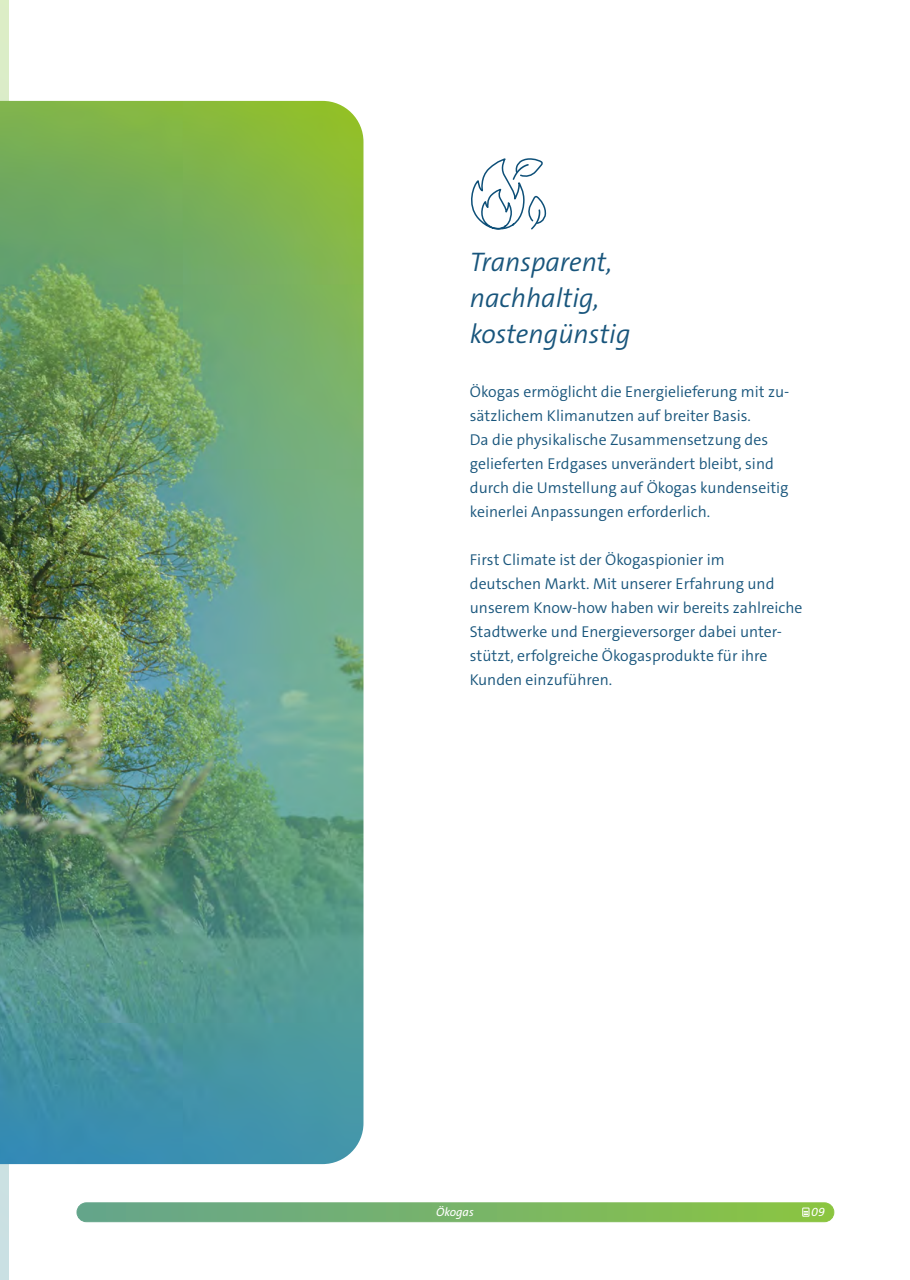
<style>
.page{position:relative;width:910px;height:1280px;background:#fff}
.page>*{position:absolute;margin:0;border:0;box-sizing:border-box;transform-origin:0 0}
.t1{font:italic 300 27px "The Sans C4 s";color:#18557c}
.t2{font:300 15.75px/24px "The Sans C4 s";color:#18557c}
.t3{font:italic 12px "The Sans C4 s";color:#fff}
</style>
<div class="page">
<svg style="left:0;top:0;width:9px;height:1280px;background:#d2e6d5"></svg>
<img style="left:0;top:101px;width:363px;height:1063px">
<svg style="left:471px;top:158px;width:75px;height:72px"></svg>
<div style="left:77px;top:1203px;width:757px;height:19px;background:linear-gradient(to right,#64a48e,#8cc543);border-radius:9px"></div>
<div style="left:77px;top:1202px;width:757px;height:20px;border:1px solid #fff;border-radius:9px"></div>
<div style="left:802px;top:1208px;width:7px;height:8px;border:1px solid #fff"></div>
<svg style="left:804px;top:1211px;width:4px;height:4px"></svg>
<p class="t1" style="left:470px;top:244px;width:144px">Transparent,</p>
<p class="t1" style="left:470px;top:280px;width:131px">nachhaltig,</p>
<p class="t1" style="left:470px;top:316px;width:162px">kostengünstig</p>
<p class="t2" style="left:470px;top:379px;width:321px">Ökogas ermöglicht die Energielieferung mit zu&shy;sätzlichem Klimanutzen auf breiter Basis.<br>Da die physikalische Zusammensetzung des gelieferten Erdgases unverändert bleibt, sind durch die Umstellung auf Ökogas kundenseitig keinerlei Anpassungen erforderlich.</p>
<p class="t2" style="left:470px;top:547px;width:334px">First Climate ist der Ökogaspionier im<br>deutschen Markt. Mit unserer Erfahrung und unserem Know-how haben wir bereits zahlreiche Stadtwerke und Energieversorger dabei unter&shy;stützt, erfolgreiche Ökogasprodukte für ihre Kunden einzuführen.</p>
<p class="t3" style="left:436px;top:1204px;width:39px">Ökogas</p>
<p class="t3" style="left:811px;top:1204px;width:15px">09</p>
</div>
